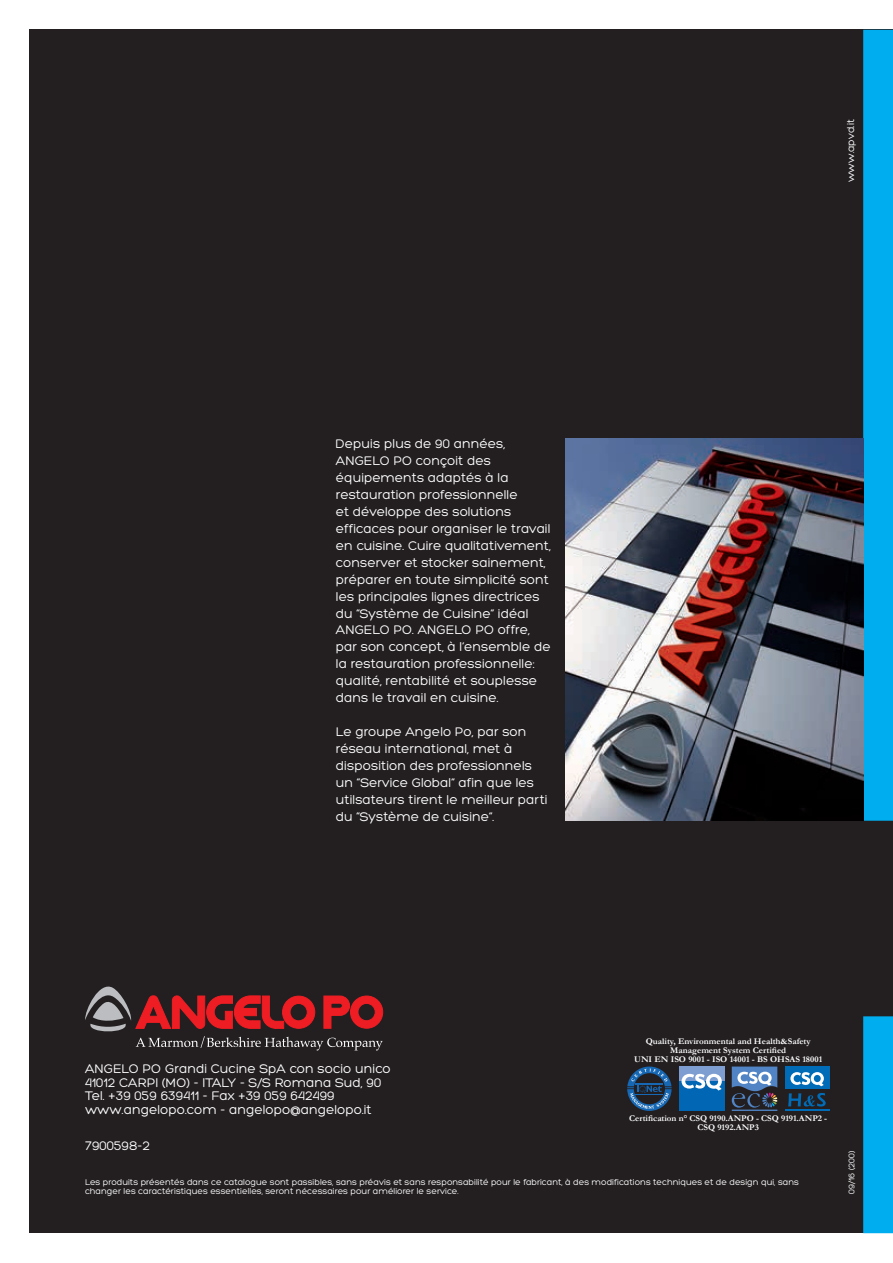
<style>
.page{position:relative;width:893px;height:1263px;background:#fff}
.page>*{position:absolute;margin:0;border:0;box-sizing:border-box;transform-origin:0 0}
.t1{font:13.5px/17px "Hero";color:#fff}
.t2{font:10.5px "Hero";color:#fff}
.t3{font:9px/9px "Hero";color:#fff}
.t4{font:700 8.7px/8.7px "Garamond";color:#fff;text-align:center}
</style>
<div class="page">
<div style="left:30px;top:30px;width:863px;height:1203px;background:#231f20"></div>
<svg style="left:863px;top:30px;width:30px;height:1203px"></svg>
<img style="left:566px;top:438px;width:297px;height:383px">
<hr style="left:732px;top:1109px;width:45px;height:2px;background:#5084c4">
<svg style="left:732px;top:1066px;width:46px;height:42px"></svg>
<div style="left:679px;top:1066px;width:45px;height:15px;background:#7e9ed2"></div>
<div style="left:679px;top:1082px;width:45px;height:29px;background:#0166b3"></div>
<svg style="left:681px;top:1074px;width:41px;height:16px"></svg>
<div style="left:785px;top:1066px;width:44px;height:23px;background:#006bb6"></div>
<svg style="left:790px;top:1072px;width:34px;height:14px"></svg>
<hr style="left:785px;top:1110px;width:44px;height:1px;background:#006bb6">
<svg style="left:788px;top:1093px;width:38px;height:13px"></svg>
<svg style="left:627px;top:1066px;width:45px;height:45px"></svg>
<svg style="left:85px;top:986px;width:298px;height:64px"></svg>
<p class="t2" style="left:845px;top:182px;width:65px;rotate:-90deg">www.apvd.it</p>
<p class="t1" style="left:336px;top:435px;width:216px">Depuis plus de 90 années,<br>ANGELO PO conçoit des équipements adaptés à la restauration professionnelle<br>et développe des solutions efficaces pour organiser le travail en cuisine. Cuire qualitativement, conserver et stocker sainement, préparer en toute simplicité sont les principales lignes directrices du “Système de Cuisine” idéal<br>ANGELO PO. ANGELO PO offre, par son concept, à l’ensemble de la restauration professionnelle: qualité, rentabilité et souplesse dans le travail en cuisine.</p>
<p class="t1" style="left:336px;top:723px;width:213px">Le groupe Angelo Po, par son réseau international, met à disposition des professionnels un “Service Global” afin que les utilsateurs tirent le meilleur parti du “Système de cuisine”.</p>
<p class="t1" style="left:85px;top:1062px;width:307px;line-height:13.5px">ANGELO PO Grandi Cucine SpA con socio unico 41012 CARPI (MO) - ITALY - S/S Romana Sud, 90<br>Tel. +39 059 639411 - Fax +39 059 642499 www.angelopo.com - angelopo@angelopo.it</p>
<p class="t1" style="left:85px;top:1137px;width:67px">7900598-2</p>
<p class="t4" style="left:634px;top:1037px;width:190px">Quality, Environmental and Health&amp;Safety<br>Management System Certified<br>UNI EN ISO 9001 - ISO 14001 - BS OHSAS 18001</p>
<p class="t4" style="left:629px;top:1114px;width:200px">Certification n° CSQ 9190.ANPO - CSQ 9191.ANP2 -<br>CSQ 9192.ANP3</p>
<p class="t3" style="left:85px;top:1177px;width:715px">Les produits présentés dans ce catalogue sont passibles, sans préavis et sans responsabilité pour le fabricant, à des modifications techniques et de design qui, sans changer les caractéristiques essentielles, seront nécessaires pour améliorer le service.</p>
<p class="t3" style="left:847px;top:1194px;width:45px;rotate:-90deg">09/16 (200)</p>
</div>
